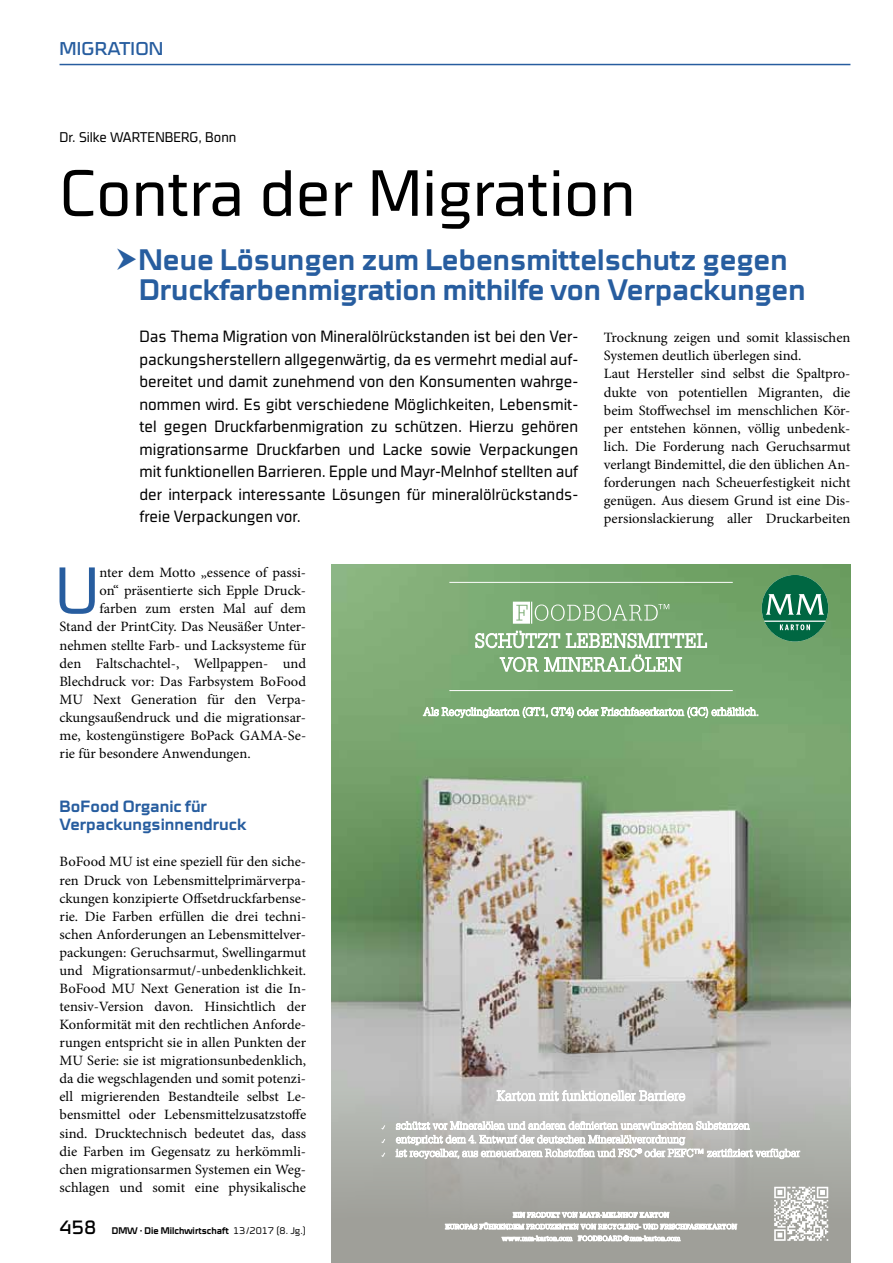
<style>
.page{position:relative;width:893px;height:1263px;background:#fff}
.page>*{position:absolute;margin:0;border:0;box-sizing:border-box;transform-origin:0 0}
.t1{font:300 condensed 66.6px "Cube OT";color:#275d9f}
.t2{font:300 condensed 66px "Cube OT";color:#000}
.t3{font:700 30px/30px "Cube OT";color:#275d9f}
.t4{font:300 19.05px "Glypha";letter-spacing:.02em;color:#fff}
.t5{font:18.75px "Cube OT";letter-spacing:.01em;color:#275d9f}
.t6{font:300 condensed 16.5px/22.5px "Cube OT";color:#000;text-align:justify}
.t7{font:700 16.5px/18px "Cube OT";color:#275d9f}
.t8{font:14.25px/18px "Minion Pro";color:#000;text-align:justify}
.t9{font:300 condensed 14.25px "Cube OT";color:#000}
.t10{font:700 9.75px "Cube OT";color:#000}
.s1{font-weight:400;font-size:19.5px}
.s2{font-weight:300}
</style>
<div class="page">
<hr style="left:60px;top:64px;width:790px;height:1px;background:#275d9f">
<img style="left:332px;top:564px;width:518px;height:517px">
<svg style="left:762px;top:575px;width:66px;height:66px;background:#3a8864"></svg>
<div style="left:332px;top:1081px;width:518px;height:182px;background:linear-gradient(to bottom,#bec0bd,#9b9b94)"></div>
<svg style="left:423px;top:707px;width:335px;height:11px"></svg>
<svg style="left:513px;top:602px;width:156px;height:22px;background:#95ba8f"></svg>
<svg style="left:476px;top:631px;width:84px;height:17px"></svg>
<svg style="left:566px;top:634px;width:141px;height:14px"></svg>
<svg style="left:500px;top:657px;width:38px;height:14px"></svg>
<svg style="left:545px;top:655px;width:137px;height:16px"></svg>
<svg style="left:513px;top:1212px;width:156px;height:5px"></svg>
<svg style="left:445px;top:1223px;width:292px;height:6px"></svg>
<svg style="left:502px;top:1236px;width:70px;height:5px"></svg>
<svg style="left:578px;top:1236px;width:102px;height:5px"></svg>
<svg style="left:774px;top:1187px;width:54px;height:54px"></svg>
<hr style="left:449px;top:690px;width:284px;height:1px;background:#fff">
<hr style="left:449px;top:582px;width:284px;height:1px;background:#fff">
<svg style="left:381px;top:1124px;width:5px;height:6px"></svg>
<svg style="left:381px;top:1138px;width:5px;height:6px"></svg>
<svg style="left:381px;top:1152px;width:5px;height:5px"></svg>
<svg style="left:395px;top:1121px;width:405px;height:38px"></svg>
<svg style="left:497px;top:1090px;width:188px;height:11px"></svg>
<h3 class="t5" style="left:60px;top:38px;width:105px">MIGRATION</h3>
<p class="t9" style="left:60px;top:129px;width:178px">Dr. Silke WARTENBERG, Bonn</p>
<h2 class="t2" style="left:60px;top:157px;width:578px">Contra der Migration</h2>
<h3 class="t3" style="left:139px;top:244px;width:668px">Neue Lösungen zum Lebensmittelschutz gegen<br>Druckfarbenmigration mithilfe von Verpackungen</h3>
<p class="t6" style="left:139px;top:325px;width:440px">Das Thema Migration von Mineralölrückstanden ist bei den Ver&shy;packungsherstellern allgegenwärtig, da es vermehrt medial auf&shy;bereitet und damit zunehmend von den Konsumenten wahrge&shy;nommen wird. Es gibt verschiedene Möglichkeiten, Lebensmit&shy;tel gegen Druckfarbenmigration zu schützen. Hierzu gehören migrationsarme Druckfarben und Lacke sowie Verpackungen mit funktionellen Barrieren. Epple und Mayr-Melnhof stellten auf der interpack interessante Lösungen für mineralölrückstands&shy;freie Verpackungen vor.</p>
<p class="t8" style="left:604px;top:329px;width:248px;text-align:left">Trocknung zeigen und somit klassischen Systemen deutlich überlegen sind.<br>Laut Hersteller sind selbst die Spaltpro&shy;dukte von potentiellen Migranten, die beim Stoffwechsel im menschlichen Kör&shy;per entstehen können, völlig unbedenk&shy;lich. Die Forderung nach Geruchsarmut verlangt Bindemittel, die den üblichen An&shy;forderungen nach Scheuerfestigkeit nicht genügen. Aus diesem Grund ist eine Dis&shy;persionslackierung aller Druckarbeiten</p>
<h1 class="t1" style="left:55px;top:554px;width:46px">U</h1>
<p class="t8" style="left:100px;top:564px;width:208px">nter dem Motto „essence of passi-</p>
<p class="t8" style="left:100px;top:582px;width:208px">on“ präsentierte sich Epple Druck-</p>
<p class="t8" style="left:100px;top:600px;width:208px">farben zum ersten Mal auf dem</p>
<p class="t8" style="left:60px;top:618px;width:248px">Stand der PrintCity. Das Neusäßer Unter-</p>
<p class="t8" style="left:60px;top:636px;width:248px">nehmen stellte Farb- und Lacksysteme für</p>
<p class="t8" style="left:60px;top:654px;width:248px">den Faltschachtel-, Wellpappen- und</p>
<p class="t8" style="left:60px;top:672px;width:248px">Blechdruck vor: Das Farbsystem BoFood</p>
<p class="t8" style="left:60px;top:690px;width:248px">MU Next Generation für den Verpa-</p>
<p class="t8" style="left:60px;top:708px;width:248px">ckungsaußendruck und die migrationsar-</p>
<p class="t8" style="left:60px;top:726px;width:248px">me, kostengünstigere BoPack GAMA-Se-</p>
<p class="t8" style="left:60px;top:744px;width:193px">rie für besondere Anwendungen.</p>
<p class="t7" style="left:60px;top:797px;width:188px">BoFood Organic für<br>Verpackungsinnendruck</p>
<p class="t8" style="left:60px;top:853px;width:248px">BoFood MU ist eine speziell für den siche&shy;ren Druck von Lebensmittelprimärverpa&shy;ckungen konzipierte Offsetdruckfarbense&shy;rie. Die Farben erfüllen die drei techni&shy;schen Anforderungen an Lebensmittelver&shy;packungen: Geruchsarmut, Swellingarmut und Migrationsarmut/-unbedenklichkeit.<br>BoFood MU Next Generation ist die In&shy;tensiv-Version davon. Hinsichtlich der Konformität mit den rechtlichen Anforde&shy;rungen entspricht sie in allen Punkten der MU Serie: sie ist migrationsunbedenklich, da die wegschlagenden und somit potenzi&shy;ell migrierenden Bestandteile selbst Le&shy;bensmittel oder Lebensmittelzusatzstoffe sind. Drucktechnisch bedeutet das, dass die Farben im Gegensatz zu herkömmli&shy;chen migrationsarmen Systemen ein Weg&shy;schlagen und somit eine physikalische</p>
<p class="t10" style="left:60px;top:1225px;width:248px"><span class="s1">458</span> DMW · Die Milchwirtschaft <span class="s2">13/2017 (8. Jg.)</span></p>
<h3 class="t4" style="left:475px;top:630px;width:234px">SCHÜTZT LEBENSMITTEL</h3>
</div>
